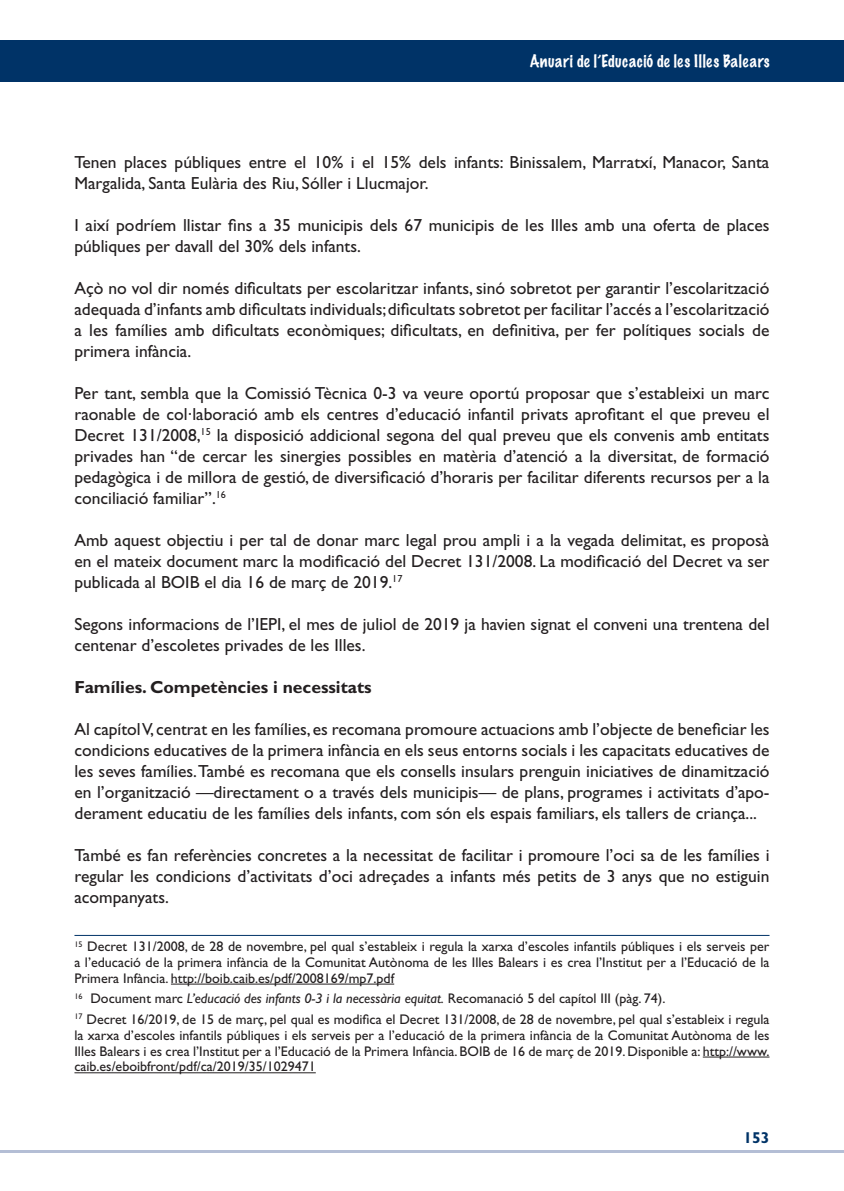
<style>
.page{position:relative;width:844px;height:1191px;background:#fff}
.page>*{position:absolute;margin:0;border:0;box-sizing:border-box;transform-origin:0 0}
.t1{font:17.5px/21px "Gill Sans Std";color:#231f20;text-align:justify}
.t2{font:700 17.5px "Gill Sans Std";color:#231f20}
.t3{font:100 15.75px "Marker Felt";letter-spacing:.03em;color:#fff}
.t4{font:700 15.75px "Gill Sans Std";color:#003367}
.t5{font:14px/15.8px "Gill Sans Std";color:#231f20;text-align:justify}
.s1{font-style:italic}
</style>
<div class="page">
<div style="left:0;top:40px;width:843px;height:42px;background:#003367"></div>
<hr style="left:0;top:1150px;width:843px;height:2px;background:#b4bed5">
<hr style="left:74px;top:935px;width:695px;height:1px;background:#003367">
<hr style="left:171px;top:983px;width:223px;height:1px;background:#231f20">
<hr style="left:702px;top:1056px;width:67px;height:1px;background:#231f20">
<hr style="left:74px;top:1072px;width:242px;height:1px;background:#231f20">
<p class="t3" style="left:529px;top:49px;width:241px">Anuari de l’Educació de les Illes Balears</p>
<p class="t1" style="left:74px;top:152px;width:696px">Tenen places públiques entre el 10% i el 15% dels infants: Binissalem, Marratxí, Manacor, Santa<br>Margalida, Santa Eulària des Riu, Sóller i Llucmajor.</p>
<p class="t1" style="left:74px;top:215px;width:696px">I així podríem llistar fins a 35 municipis dels 67 municipis de les Illes amb una oferta de places públiques per davall del 30% dels infants.</p>
<p class="t1" style="left:74px;top:278px;width:696px">Açò no vol dir només dificultats per escolaritzar infants, sinó sobretot per garantir l’escolarització adequada d’infants amb dificultats individuals; dificultats sobretot per facilitar l’accés a l’escolarització a les famílies amb dificultats econòmiques; dificultats, en definitiva, per fer polítiques socials de primera infància.</p>
<p class="t1" style="left:74px;top:383px;width:696px">Per tant, sembla que la Comissió Tècnica 0-3 va veure oportú proposar que s’estableixi un marc raonable de col·laboració amb els centres d’educació infantil privats aprofitant el que preveu el Decret 131/2008,<sup>15</sup> la disposició addicional segona del qual preveu que els convenis amb entitats privades han “de cercar les sinergies possibles en matèria d’atenció a la diversitat, de formació pedagògica i de millora de gestió, de diversificació d’horaris per facilitar diferents recursos per a la conciliació familiar”.<sup>16</sup></p>
<p class="t1" style="left:74px;top:530px;width:696px">Amb aquest objectiu i per tal de donar marc legal prou ampli i a la vegada delimitat, es proposà en el mateix document marc la modificació del Decret 131/2008. La modificació del Decret va ser publicada al BOIB el dia 16 de març de 2019.<sup>17</sup></p>
<p class="t1" style="left:74px;top:614px;width:696px">Segons informacions de l’IEPI, el mes de juliol de 2019 ja havien signat el conveni una trentena del centenar d’escoletes privades de les Illes.</p>
<p class="t2" style="left:74px;top:677px;width:299px">Famílies. Competències i necessitats</p>
<p class="t1" style="left:74px;top:719px;width:696px">Al capítol V, centrat en les famílies, es recomana promoure actuacions amb l’objecte de beneficiar les condicions educatives de la primera infància en els seus entorns socials i les capacitats educatives de les seves famílies. També es recomana que els consells insulars prenguin iniciatives de dinamització en l’organització —directament o a través dels municipis— de plans, programes i activitats d’apo&shy;derament educatiu de les famílies dels infants, com són els espais familiars, els tallers de criança...</p>
<p class="t1" style="left:74px;top:845px;width:696px">També es fan referències concretes a la necessitat de facilitar i promoure l’oci sa de les famílies i regular les condicions d’activitats d’oci adreçades a infants més petits de 3 anys que no estiguin acompanyats.</p>
<p class="t5" style="left:74px;top:938px;width:696px"><sup>15</sup> Decret 131/2008, de 28 de novembre, pel qual s’estableix i regula la xarxa d’escoles infantils públiques i els serveis per a l’educació de la primera infància de la Comunitat Autònoma de les Illes Balears i es crea l’Institut per a l’Educació de la Primera Infància. http://boib.caib.es/pdf/2008169/mp7.pdf</p>
<p class="t5" style="left:74px;top:988px;width:696px;line-height:20.7px"><sup>16</sup> Document marc <span class="s1">L’educació des infants 0-3 i la necessària equitat.</span> Recomanació 5 del capítol III (pàg. 74).<br><sup>17</sup> Decret 16/2019, de 15 de març, pel qual es modifica el Decret 131/2008, de 28 de novembre, pel qual s’estableix i regula</p>
<p class="t5" style="left:74px;top:1027px;width:696px">la xarxa d’escoles infantils públiques i els serveis per a l’educació de la primera infància de la Comunitat Autònoma de les Illes Balears i es crea l’Institut per a l’Educació de la Primera Infància. BOIB de 16 de març de 2019. Disponible a: http://www. caib.es/eboibfront/pdf/ca/2019/35/1029471</p>
<p class="t4" style="left:743px;top:1128px;width:28px">153</p>
</div>
